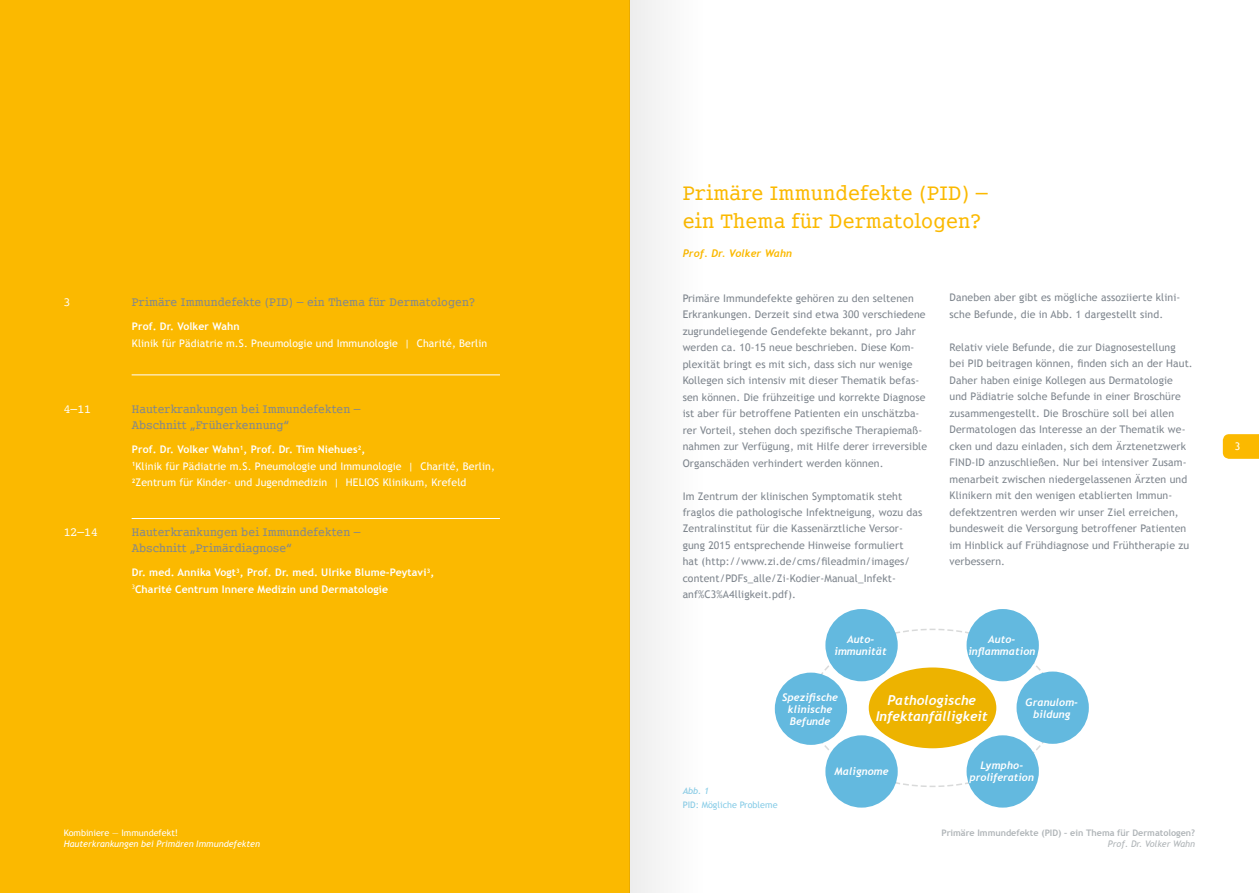
<style>
.page{position:relative;width:1259px;height:893px;background:#fff}
.page>*{position:absolute;margin:0;border:0;box-sizing:border-box;transform-origin:0 0}
.t1{font:500 condensed 24px/28.5px "Smart Courier";letter-spacing:.01em;color:#fbb900}
.t2{font:500 condensed 13.5px/16.5px "Smart Courier";letter-spacing:.01em;color:#80878f}
.t3{font:italic 700 13.5px/16.2px "Trebuchet";color:#fff;text-align:center}
.t4{font:500 condensed 13.5px "Smart Courier";color:#fff}
.t5{font:10.5px/16.5px "Trebuchet MS";letter-spacing:.01em;color:#80878f}
.t6{font:10.5px/16.5px "Trebuchet MS";letter-spacing:.01em;color:#fff}
.t7{font:700 10.5px/16.5px "Trebuchet MS";letter-spacing:.01em;color:#fff}
.t8{font:italic 700 10.5px/12px "Trebuchet";letter-spacing:.01em;color:#fff;text-align:center}
.t9{font:italic 700 10.5px "Trebuchet";letter-spacing:.01em;color:#fbb900}
.t10{font:700 9px "Trebuchet MS";color:#b0b5b8}
.t11{font:italic 9px "Trebuchet MS";color:#fff}
.t12{font:9px "Trebuchet MS";color:#fff}
.t13{font:9px "Trebuchet MS";color:#87cce7}
.t14{font:italic 9px "Trebuchet MS";color:#b0b5b8}
.t15{font:italic 9px "Trebuchet MS";color:#87cce7}
.s1{font-weight:700}
</style>
<div class="page">
<svg style="left:1222px;top:434px;width:37px;height:25px"></svg>
<svg style="left:808px;top:628px;width:235px;height:160px"></svg>
<div style="left:0;top:0;width:629px;height:893px;background:#fbb900"></div>
<hr style="left:132px;top:374px;width:368px;height:1px;background:#fff">
<hr style="left:132px;top:518px;width:368px;height:1px;background:#fff">
<div style="left:868px;top:667px;width:128px;height:81px;background:#edb300;border-radius:50%"></div>
<div style="left:966px;top:609px;width:73px;height:72px;background:#63b9df;border-radius:50%"></div>
<div style="left:825px;top:609px;width:72px;height:72px;background:#63b9df;border-radius:50%"></div>
<div style="left:1016px;top:671px;width:73px;height:73px;background:#63b9df;border-radius:50%"></div>
<div style="left:775px;top:673px;width:72px;height:72px;background:#63b9df;border-radius:50%"></div>
<div style="left:966px;top:735px;width:73px;height:73px;background:#63b9df;border-radius:50%"></div>
<div style="left:825px;top:735px;width:72px;height:73px;background:#63b9df;border-radius:50%"></div>
<div style="left:629px;top:0;width:80px;height:893px;background:#f7f7f7"></div>
<p class="t4" style="left:64px;top:295px;width:8px">3</p>
<p class="t2" style="left:132px;top:294px;width:345px">Primäre Immundefekte (PID) – ein Thema für Dermatologen?</p>
<p class="t7" style="left:132px;top:318px;width:109px">Prof. Dr. Volker Wahn</p>
<p class="t6" style="left:132px;top:335px;width:357px">Klinik für Pädiatrie m.S. Pneumologie und Immunologie | Charité, Berlin</p>
<p class="t4" style="left:64px;top:402px;width:29px">4–11</p>
<p class="t2" style="left:132px;top:400px;width:230px">Hauterkrankungen bei Immundefekten –<br>Abschnitt „Früherkennung“</p>
<p class="t6" style="left:132px;top:441px;width:364px"><span class="s1">Prof. Dr. Volker Wahn</span><sup>1</sup><span class="s1">, Prof. Dr. Tim Niehues</span><sup>2</sup><span class="s1">,<br></span><sup>1</sup>Klinik für Pädiatrie m.S. Pneumologie und Immunologie | Charité, Berlin,<br><sup>2</sup>Zentrum für Kinder- und Jugendmedizin | HELIOS Klinikum, Krefeld</p>
<p class="t4" style="left:64px;top:525px;width:35px">12–14</p>
<p class="t2" style="left:132px;top:523px;width:230px">Hauterkrankungen bei Immundefekten –<br>Abschnitt „Primärdiagnose“</p>
<p class="t7" style="left:132px;top:564px;width:304px">Dr. med. Annika Vogt<sup>3</sup>, Prof. Dr. med. Ulrike Blume-Peytavi<sup>3</sup>,<br><sup>3</sup>Charité Centrum Innere Medizin und Dermatologie</p>
<p class="t12" style="left:64px;top:827px;width:116px">Kombiniere — Immundefekt!</p>
<p class="t11" style="left:64px;top:839px;width:198px">Hauterkrankungen bei Primären Immundefekten</p>
<h1 class="t1" style="left:682px;top:178px;width:307px">Primäre Immundefekte (PID) – ein Thema für Dermatologen?</h1>
<p class="t9" style="left:682px;top:247px;width:111px">Prof. Dr. Volker Wahn</p>
<p class="t5" style="left:682px;top:290px;width:246px">Primäre Immundefekte gehören zu den seltenen Erkrankungen. Derzeit sind etwa 300 verschiedene zugrundeliegende Gendefekte bekannt, pro Jahr werden ca. 10-15 neue beschrieben. Diese Kom&shy;plexität bringt es mit sich, dass sich nur wenige Kollegen sich intensiv mit dieser Thematik befas&shy;sen können. Die frühzeitige und korrekte Diagnose ist aber für betroffene Patienten ein unschätzba&shy;rer Vorteil, stehen doch spezifische Therapiemaß&shy;nahmen zur Verfügung, mit Hilfe derer irreversible Organschäden verhindert werden können.</p>
<p class="t5" style="left:682px;top:488px;width:241px">Im Zentrum der klinischen Symptomatik steht fraglos die pathologische Infektneigung, wozu das Zentralinstitut für die Kassenärztliche Versor&shy;gung 2015 entsprechende Hinweise formuliert<br>hat (http://www.zi.de/cms/fileadmin/images/ content/PDFs_alle/Zi-Kodier-Manual_Infekt&shy;anf%C3%A4lligkeit.pdf).</p>
<p class="t8" style="left:834px;top:633px;width:54px">Auto&shy;immunität</p>
<p class="t5" style="left:949px;top:290px;width:232px">Daneben aber gibt es mögliche assoziierte klini&shy;sche Befunde, die in Abb. 1 dargestellt sind.</p>
<p class="t5" style="left:949px;top:339px;width:245px">Relativ viele Befunde, die zur Diagnosestellung bei PID beitragen können, finden sich an der Haut.<br>Daher haben einige Kollegen aus Dermatologie und Pädiatrie solche Befunde in einer Broschüre zusammengestellt. Die Broschüre soll bei allen Dermatologen das Interesse an der Thematik we&shy;cken und dazu einladen, sich dem Ärztenetzwerk FIND-ID anzuschließen. Nur bei intensiver Zusam&shy;menarbeit zwischen niedergelassenen Ärzten und Klinikern mit den wenigen etablierten Immun&shy;defektzentren werden wir unser Ziel erreichen, bundesweit die Versorgung betroffener Patienten im Hinblick auf Frühdiagnose und Frühtherapie zu verbessern.</p>
<p class="t8" style="left:968px;top:633px;width:68px">Auto&shy;inflammation</p>
<p class="t8" style="left:782px;top:691px;width:58px">Spezifische klinische<br>Befunde</p>
<p class="t3" style="left:875px;top:692px;width:114px">Pathologische<br>Infektanfälligkeit</p>
<p class="t8" style="left:1025px;top:696px;width:54px">Granulom&shy;bildung</p>
<p class="t15" style="left:682px;top:786px;width:28px">Abb. 1</p>
<p class="t13" style="left:682px;top:799px;width:96px">PID: Mögliche Probleme</p>
<p class="t8" style="left:834px;top:766px;width:56px">Malignome</p>
<p class="t8" style="left:969px;top:760px;width:66px">Lympho&shy;proliferation</p>
<p class="t10" style="left:941px;top:827px;width:255px">Primäre Immundefekte (PID) – ein Thema für Dermatologen?</p>
<p class="t14" style="left:1108px;top:839px;width:89px">Prof. Dr. Volker Wahn</p>
<p class="t6" style="left:1234px;top:439px;width:7px">3</p>
</div>
